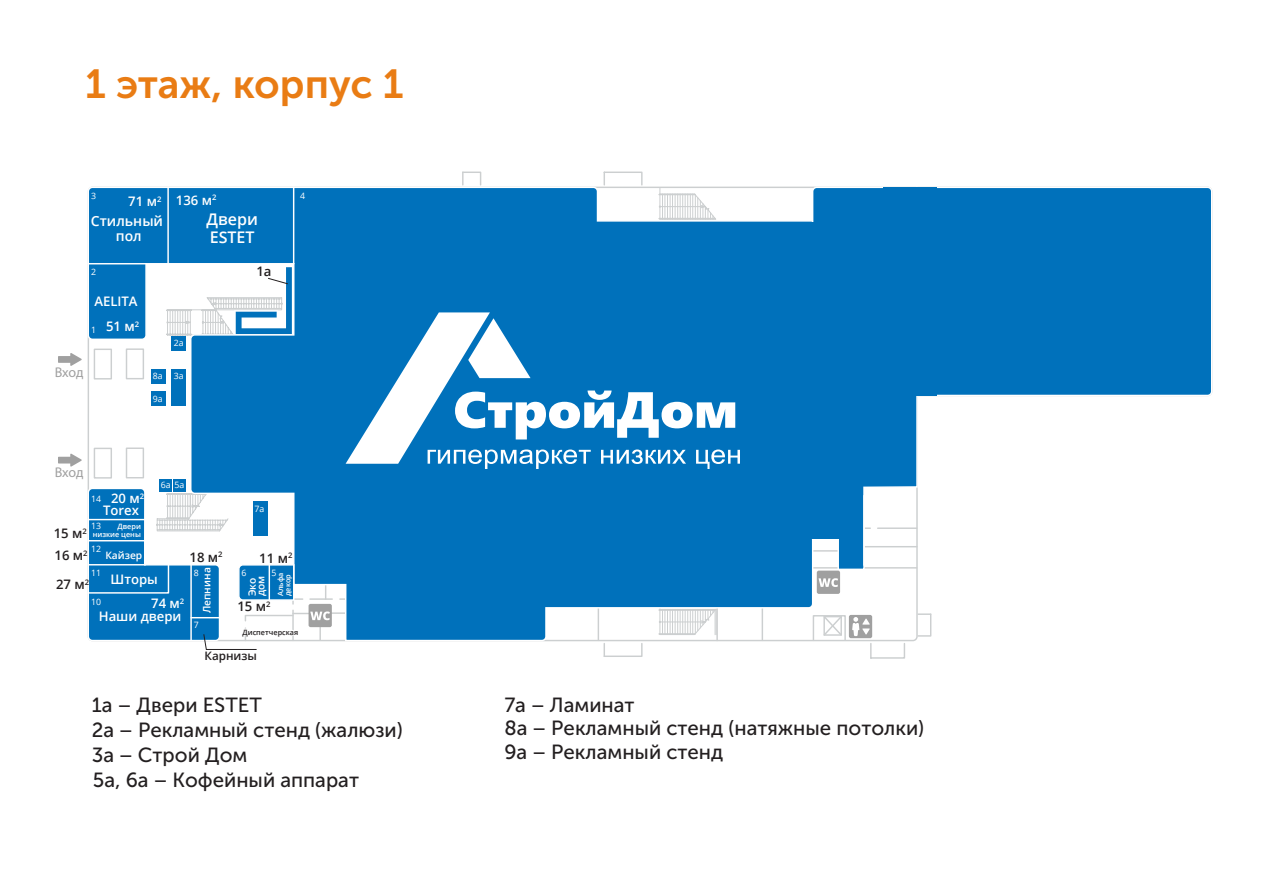
<style>
.page{position:relative;width:1263px;height:893px;background:#fff}
.page>*{position:absolute;margin:0;border:0;box-sizing:border-box;transform-origin:0 0}
.t1{font:40.5px "Museo Sans Cyrl 700";letter-spacing:-.005em;color:#e97c14}
.t2{font:20.4px/24.9px "Museo Sans Cyrl 500";color:#231f20}
.t3{font:600 16.05px/17.5px "Open Sans";color:#fff}
.t4{font:14.1px "Myriad Pro";letter-spacing:-.01em;color:#a0a0a0}
.t5{font:600 13.95px/15.3px "Open Sans";color:#fff;text-align:center}
.t6{font:600 13.2px "Open Sans";color:#fff}
.t7{font:600 13.2px "Open Sans";color:#231f20}
.t8{font:600 11.7px "Open Sans";color:#231f20}
.t9{font:600 10.2px/8.7px "Open Sans";color:#fff}
.t10{font:8.7px "Open Sans";color:#fff}
.t11{font:600 7.65px "Open Sans";color:#231f20}
.t12{font:600 7.35px/7.4px "Open Sans";color:#fff;text-align:right}
.t13{font:600 7.35px "Open Sans";color:#231f20}
</style>
<div class="page">
<div style="left:813px;top:615px;width:33px;height:26px;border:1px solid #cccfd0"></div>
<div style="left:918px;top:186px;width:295px;height:210px;background:#0071bb"></div>
<svg style="left:89px;top:186px;width:725px;height:456px;background:#2987c5"></svg>
<svg style="left:811px;top:186px;width:107px;height:385px"></svg>
<div style="left:883px;top:187px;width:54px;height:208px;background:#0071bb"></div>
<div style="left:771px;top:222px;width:85px;height:317px;background:#0071bb"></div>
<hr style="left:88px;top:263px;width:58px;height:1px;background:#fff">
<hr style="left:167px;top:187px;width:2px;height:77px;background:#fff">
<hr style="left:293px;top:187px;width:1px;height:77px;background:#fff">
<hr style="left:863px;top:496px;width:2px;height:69px;background:#fff">
<div style="left:817px;top:571px;width:23px;height:23px;background:#a0a0a0;border-radius:2px"></div>
<svg style="left:818px;top:578px;width:20px;height:9px"></svg>
<div style="left:849px;top:615px;width:23px;height:23px;background:#a0a0a0;border-radius:2px"></div>
<svg style="left:852px;top:617px;width:18px;height:19px"></svg>
<svg style="left:58px;top:266px;width:682px;height:391px"></svg>
<div style="left:172px;top:336px;width:14px;height:14px;background:#0071bb"></div>
<div style="left:159px;top:479px;width:13px;height:13px;background:#0071bb"></div>
<div style="left:174px;top:479px;width:12px;height:13px;background:#0071bb"></div>
<div style="left:172px;top:369px;width:14px;height:37px;background:#0071bb"></div>
<div style="left:151px;top:369px;width:14px;height:14px;background:#0071bb"></div>
<div style="left:151px;top:391px;width:14px;height:14px;background:#0071bb"></div>
<h1 class="t1" style="left:85px;top:62px;width:320px">1 этаж, корпус 1</h1>
<p class="t10" style="left:91px;top:190px;width:7px">3</p>
<p class="t6" style="left:128px;top:192px;width:35px">71 м<sup>2</sup></p>
<p class="t6" style="left:176px;top:191px;width:42px">136 м<sup>2</sup></p>
<p class="t5" style="left:91px;top:213px;width:74px">Стильный пол</p>
<p class="t3" style="left:207px;top:210px;width:53px">Двери<br>ESTET</p>
<p class="t10" style="left:91px;top:266px;width:7px">2</p>
<p class="t6" style="left:94px;top:292px;width:45px">AELITA</p>
<p class="t10" style="left:91px;top:324px;width:7px">1</p>
<p class="t6" style="left:106px;top:317px;width:35px">51 м<sup>2</sup></p>
<p class="t4" style="left:55px;top:363px;width:30px">Вход</p>
<p class="t10" style="left:153px;top:370px;width:11px">8а</p>
<p class="t10" style="left:153px;top:392px;width:11px">9а</p>
<p class="t10" style="left:174px;top:337px;width:11px">2а</p>
<p class="t10" style="left:174px;top:370px;width:11px">3а</p>
<p class="t7" style="left:256px;top:262px;width:17px">1а</p>
<p class="t4" style="left:55px;top:464px;width:30px">Вход</p>
<p class="t10" style="left:91px;top:492px;width:12px">14</p>
<p class="t6" style="left:111px;top:489px;width:35px">20 м<sup>2</sup></p>
<p class="t6" style="left:103px;top:501px;width:37px">Torex</p>
<p class="t10" style="left:161px;top:479px;width:25px">6а 5а</p>
<p class="t10" style="left:254px;top:503px;width:11px">7а</p>
<p class="t10" style="left:300px;top:190px;width:7px">4</p>
<p class="t10" style="left:91px;top:520px;width:12px">13</p>
<p class="t10" style="left:91px;top:543px;width:12px">12</p>
<p class="t10" style="left:91px;top:566px;width:12px">11</p>
<p class="t10" style="left:91px;top:596px;width:12px">10</p>
<p class="t12" style="left:93px;top:523px;width:50px">Двери низкие цены</p>
<p class="t7" style="left:54px;top:524px;width:35px">15 м<sup>2</sup></p>
<p class="t11" style="left:83px;top:548px;width:6px">2</p>
<p class="t7" style="left:55px;top:546px;width:30px">16 м</p>
<p class="t7" style="left:259px;top:549px;width:35px">11 м<sup>2</sup></p>
<p class="t9" style="left:105px;top:551px;width:38px">Кайзер</p>
<p class="t7" style="left:189px;top:548px;width:35px">18 м<sup>2</sup></p>
<p class="t9" style="left:202px;top:613px;width:47px;rotate:-90deg">Лепнина</p>
<p class="t10" style="left:194px;top:566px;width:7px">8</p>
<p class="t10" style="left:242px;top:566px;width:7px">6</p>
<p class="t10" style="left:272px;top:566px;width:7px">5</p>
<p class="t9" style="left:247px;top:596px;width:22px;rotate:-90deg">Эко дом</p>
<p class="t12" style="left:277px;top:596px;width:25px;text-align:left;rotate:-90deg">Альфа декор</p>
<p class="t6" style="left:110px;top:570px;width:49px">Шторы</p>
<p class="t7" style="left:56px;top:575px;width:35px">27 м<sup>2</sup></p>
<p class="t6" style="left:151px;top:594px;width:35px">74 м<sup>2</sup></p>
<p class="t7" style="left:237px;top:597px;width:35px">15 м<sup>2</sup></p>
<p class="t6" style="left:99px;top:607px;width:84px">Наши двери</p>
<p class="t10" style="left:194px;top:619px;width:7px">7</p>
<p class="t13" style="left:242px;top:627px;width:57px">Диспетчерская</p>
<p class="t8" style="left:205px;top:648px;width:54px">Карнизы</p>
<p class="t2" style="left:92px;top:693px;width:313px">1а – Двери ESTET<br>2а – Рекламный стенд (жалюзи)<br>3а – Строй Дом<br>5а, 6а – Кофейный аппарат</p>
<p class="t2" style="left:504px;top:693px;width:421px;line-height:23.5px">7а – Ламинат<br>8а – Рекламный стенд (натяжные потолки)<br>9а – Рекламный стенд</p>
</div>
